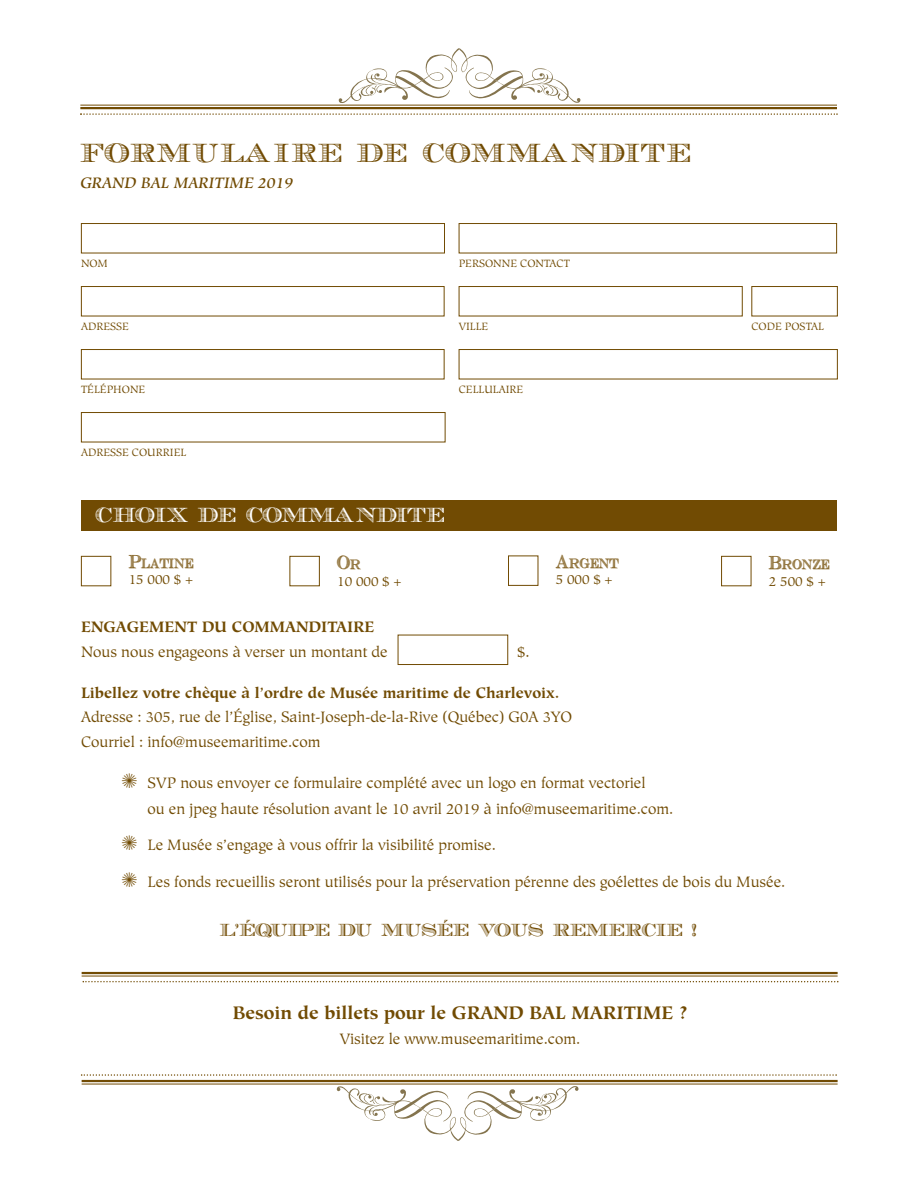
<style>
.page{position:relative;width:918px;height:1188px;background:#fff}
.page>*{position:absolute;margin:0;border:0;box-sizing:border-box;transform-origin:0 0}
.t1{font:27px "Ecuyer DAX";letter-spacing:.05em;color:#714b03}
.t2{font:21px "Ecuyer DAX";color:#fff}
.t3{font:700 18px "Hiroshige";color:#714b03}
.t4{font:18px "Ecuyer DAX";color:#714b03}
.t5{font:15px/24.6px "Hiroshige";color:#714b03}
.t6{font:700 15px "Hiroshige";color:#714b03}
.t7{font:italic 500 15px "Hiroshige";letter-spacing:-.005em;color:#714b03}
.t8{font:13.5px "Hiroshige";color:#714b03}
.t9{font:13.5px "Cash Currency";color:#714b03}
.t10{font:10.5px "Hiroshige";color:#714b03}
</style>
<div class="page">
<div style="left:81px;top:223px;width:364px;height:30px;border:1px solid #714b03"></div>
<div style="left:459px;top:223px;width:378px;height:30px;border:1px solid #714b03"></div>
<div style="left:81px;top:286px;width:364px;height:30px;border:1px solid #714b03"></div>
<div style="left:459px;top:286px;width:284px;height:30px;border:1px solid #714b03"></div>
<div style="left:751px;top:286px;width:87px;height:30px;border:1px solid #714b03"></div>
<div style="left:81px;top:349px;width:364px;height:30px;border:1px solid #714b03"></div>
<div style="left:81px;top:412px;width:364px;height:30px;border:1px solid #714b03"></div>
<div style="left:81px;top:556px;width:30px;height:30px;border:1px solid #714b03"></div>
<div style="left:290px;top:556px;width:30px;height:30px;border:1px solid #714b03"></div>
<div style="left:508px;top:556px;width:30px;height:30px;border:1px solid #714b03"></div>
<div style="left:721px;top:556px;width:30px;height:30px;border:1px solid #714b03"></div>
<div style="left:459px;top:349px;width:379px;height:30px;border:1px solid #714b03"></div>
<div style="left:81px;top:501px;width:756px;height:30px;background:#714b03"></div>
<svg style="left:80px;top:113px;width:758px;height:2px"></svg>
<hr style="left:80px;top:107px;width:757px;height:2px;background:#714b03">
<hr style="left:80px;top:105px;width:757px;height:1px;background:#714b03">
<svg style="left:339px;top:48px;width:242px;height:55px"></svg>
<svg style="left:81px;top:1074px;width:756px;height:2px"></svg>
<svg style="left:83px;top:981px;width:755px;height:1px"></svg>
<hr style="left:82px;top:1080px;width:756px;height:2px;background:#714b03">
<hr style="left:82px;top:1084px;width:756px;height:1px;background:#714b03">
<hr style="left:82px;top:972px;width:756px;height:2px;background:#714b03">
<hr style="left:82px;top:976px;width:756px;height:1px;background:#714b03">
<svg style="left:337px;top:1086px;width:242px;height:55px"></svg>
<div style="left:398px;top:635px;width:110px;height:30px;border:1px solid #714b03"></div>
<h1 class="t1" style="left:80px;top:137px;width:611px">FORMULAIRE DE COMMANDITE</h1>
<p class="t7" style="left:80px;top:176px;width:215px">GRAND BAL MARITIME 2019</p>
<p class="t10" style="left:81px;top:259px;width:28px">NOM</p>
<p class="t10" style="left:459px;top:259px;width:113px">PERSONNE CONTACT</p>
<p class="t10" style="left:81px;top:322px;width:50px">ADRESSE</p>
<p class="t10" style="left:459px;top:322px;width:31px">VILLE</p>
<p class="t10" style="left:751px;top:322px;width:74px">CODE POSTAL</p>
<p class="t10" style="left:81px;top:385px;width:66px">TÉLÉPHONE</p>
<p class="t10" style="left:459px;top:385px;width:66px">CELLULAIRE</p>
<p class="t10" style="left:81px;top:448px;width:107px">ADRESSE COURRIEL</p>
<h2 class="t2" style="left:96px;top:503px;width:350px">CHOIX DE COMMANDITE</h2>
<p class="t9" style="left:129px;top:555px;width:66px">Platine</p>
<p class="t8" style="left:129px;top:574px;width:66px">15 000 $ +</p>
<p class="t9" style="left:337px;top:557px;width:25px">Or</p>
<p class="t8" style="left:337px;top:575px;width:66px">10 000 $ +</p>
<p class="t9" style="left:556px;top:555px;width:64px">Argent</p>
<p class="t8" style="left:556px;top:574px;width:58px">5000$+</p>
<p class="t9" style="left:769px;top:557px;width:62px">Bronze</p>
<p class="t8" style="left:769px;top:576px;width:58px">2500$+</p>
<p class="t6" style="left:81px;top:621px;width:295px">ENGAGEMENT DU COMMANDITAIRE</p>
<p class="t5" style="left:81px;top:641px;width:308px">Nous nous engageons à verser un montant de</p>
<p class="t5" style="left:517px;top:641px;width:14px">$.</p>
<p class="t6" style="left:81px;top:686px;width:480px">Libellez votre chèque à l’ordre de Musée maritime de Charlevoix.</p>
<p class="t5" style="left:81px;top:706px;width:493px">Adresse : 305, rue de l’Église, Saint-Joseph-de-la-Rive (Québec) G0A 3YO<br>Courriel : info@museemaritime.com</p>
<p class="t5" style="left:148px;top:772px;width:527px;line-height:25.5px">SVP nous envoyer ce formulaire complété avec un logo en format vectoriel<br>ou en jpeg haute résolution avant le 10 avril 2019 à info@museemaritime.com.</p>
<p class="t5" style="left:148px;top:834px;width:350px">Le Musée s’engage à vous offrir la visibilité promise.</p>
<p class="t5" style="left:148px;top:871px;width:639px">Les fonds recueillis seront utilisés pour la préservation pérenne des goélettes de bois du Musée.</p>
<p class="t4" style="left:219px;top:920px;width:478px">L’ÉQUIPE DU MUSÉE VOUS REMERCIE !</p>
<p class="t3" style="left:233px;top:1006px;width:456px">Besoin de billets pour le GRAND BAL MARITIME ?</p>
<p class="t5" style="left:340px;top:1028px;width:242px">Visitez le www.museemaritime.com.</p>
</div>
